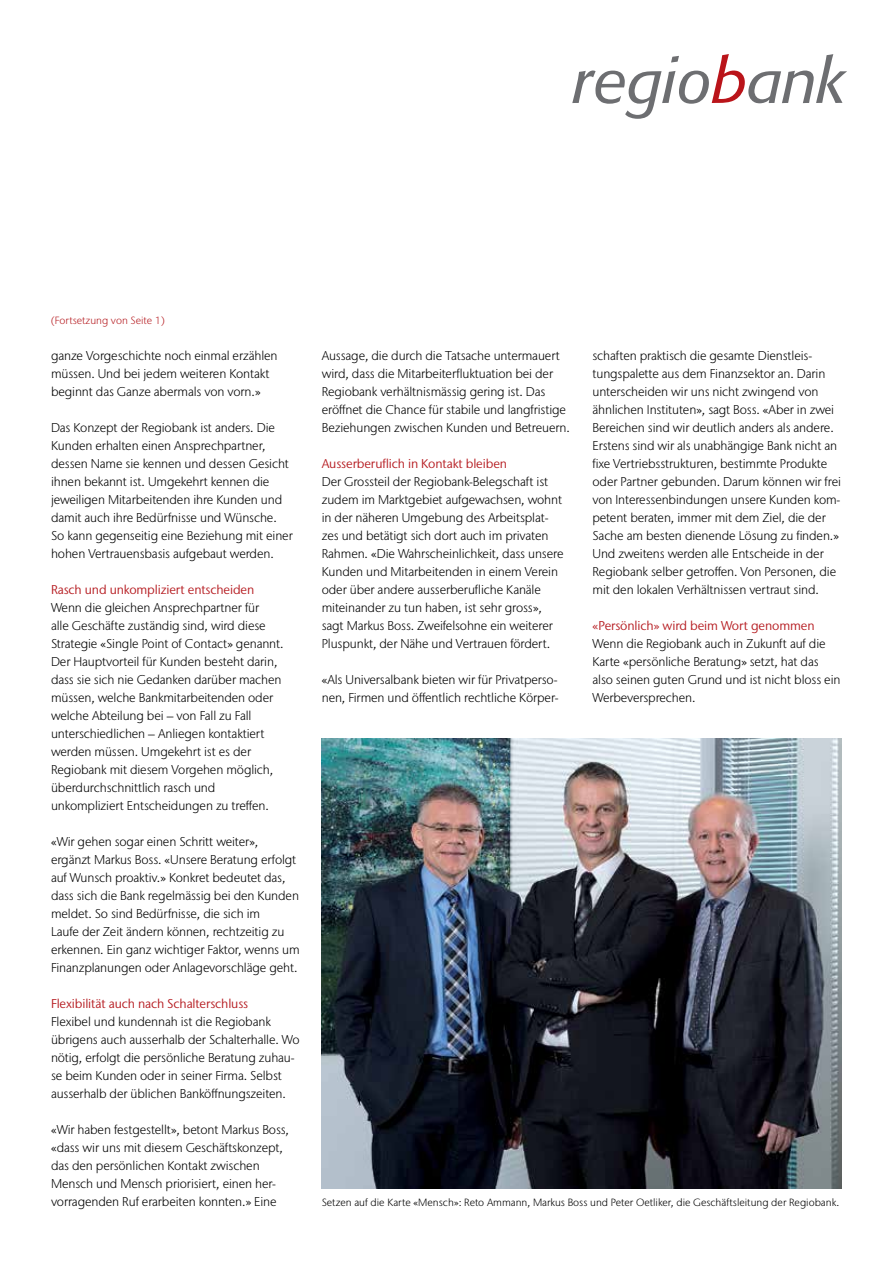
<style>
.page{position:relative;width:893px;height:1263px;background:#fff}
.page>*{position:absolute;margin:0;border:0;box-sizing:border-box;transform-origin:0 0}
.t1{font:300 12.75px/18px "Stone Sans IIITC Std";letter-spacing:-.01em;color:#000}
.t2{font:12.75px "Stone Sans IIITC Std";letter-spacing:-.01em;color:#b61d22}
.t3{font:300 10.5px "Stone Sans IIITC Std";color:#000}
.t4{font:300 10.5px "Stone Sans IIITC Std";color:#b61d22}
</style>
<div class="page">
<svg style="left:572px;top:54px;width:275px;height:65px"></svg>
<img style="left:322px;top:738px;width:520px;height:450px">
<p class="t4" style="left:51px;top:314px;width:115px">(Fortsetzung von Seite 1)</p>
<p class="t1" style="left:51px;top:347px;width:228px">ganze Vorgeschichte noch einmal erzählen müssen. Und bei jedem weiteren Kontakt beginnt das Ganze abermals von vorn.»</p>
<p class="t1" style="left:51px;top:419px;width:243px">Das Konzept der Regiobank ist anders. Die Kunden erhalten einen Ansprechpartner, dessen Name sie kennen und dessen Gesicht ihnen bekannt ist. Umgekehrt kennen die jeweiligen Mitarbeitenden ihre Kunden und damit auch ihre Bedürfnisse und Wünsche.<br>So kann gegenseitig eine Beziehung mit einer hohen Vertrauensbasis aufgebaut werden.</p>
<p class="t2" style="left:51px;top:582px;width:205px">Rasch und unkompliziert entscheiden</p>
<p class="t1" style="left:51px;top:599px;width:234px">Wenn die gleichen Ansprechpartner für<br>alle Geschäfte zuständig sind, wird diese Strategie «Single Point of Contact» genannt.<br>Der Hauptvorteil für Kunden besteht darin, dass sie sich nie Gedanken darüber machen müssen, welche Bankmitarbeitenden oder welche Abteilung bei – von Fall zu Fall unterschiedlichen – Anliegen kontaktiert werden müssen. Umgekehrt ist es der Regiobank mit diesem Vorgehen möglich, überdurchschnittlich rasch und unkompliziert Entscheidungen zu treffen.</p>
<p class="t1" style="left:51px;top:833px;width:250px">«Wir gehen sogar einen Schritt weiter», ergänzt Markus Boss. «Unsere Beratung erfolgt auf Wunsch proaktiv.» Konkret bedeutet das, dass sich die Bank regelmässig bei den Kunden meldet. So sind Bedürfnisse, die sich im<br>Laufe der Zeit ändern können, rechtzeitig zu erkennen. Ein ganz wichtiger Faktor, wenns um Finanzplanungen oder Anlagevorschläge geht.</p>
<p class="t2" style="left:51px;top:996px;width:199px">Flexibilität auch nach Schalterschluss</p>
<p class="t1" style="left:51px;top:1013px;width:250px">Flexibel und kundennah ist die Regiobank übrigens auch ausserhalb der Schalterhalle. Wo nötig, erfolgt die persönliche Beratung zuhau&shy;se beim Kunden oder in seiner Firma. Selbst ausserhalb der üblichen Banköffnungszeiten.</p>
<p class="t1" style="left:51px;top:1121px;width:240px">«Wir haben festgestellt», betont Markus Boss, «dass wir uns mit diesem Geschäftskonzept, das den persönlichen Kontakt zwischen Mensch und Mensch priorisiert, einen her&shy;vorragenden Ruf erarbeiten konnten.» Eine</p>
<p class="t1" style="left:322px;top:347px;width:250px">Aussage, die durch die Tatsache untermauert wird, dass die Mitarbeiterfluktuation bei der Regiobank verhältnismässig gering ist. Das eröffnet die Chance für stabile und langfristige Beziehungen zwischen Kunden und Betreuern.</p>
<p class="t2" style="left:322px;top:456px;width:187px">Ausserberuflich in Kontakt bleiben</p>
<p class="t1" style="left:322px;top:473px;width:243px">Der Grossteil der Regiobank-Belegschaft ist zudem im Marktgebiet aufgewachsen, wohnt in der näheren Umgebung des Arbeitsplat&shy;zes und betätigt sich dort auch im privaten Rahmen. «Die Wahrscheinlichkeit, dass unsere Kunden und Mitarbeitenden in einem Verein oder über andere ausserberufliche Kanäle miteinander zu tun haben, ist sehr gross», sagt Markus Boss. Zweifelsohne ein weiterer Pluspunkt, der Nähe und Vertrauen fördert.</p>
<p class="t1" style="left:322px;top:671px;width:238px">«Als Universalbank bieten wir für Privatperso&shy;nen, Firmen und öffentlich rechtliche Körper-</p>
<p class="t1" style="left:592px;top:347px;width:250px">schaften praktisch die gesamte Dienstleis&shy;tungspalette aus dem Finanzsektor an. Darin unterscheiden wir uns nicht zwingend von ähnlichen Instituten», sagt Boss. «Aber in zwei Bereichen sind wir deutlich anders als andere.<br>Erstens sind wir als unabhängige Bank nicht an fixe Vertriebsstrukturen, bestimmte Produkte oder Partner gebunden. Darum können wir frei von Interessenbindungen unsere Kunden kom&shy;petent beraten, immer mit dem Ziel, die der Sache am besten dienende Lösung zu finden.» Und zweitens werden alle Entscheide in der Regiobank selber getroffen. Von Personen, die mit den lokalen Verhältnissen vertraut sind.</p>
<p class="t2" style="left:592px;top:618px;width:224px">«Persönlich» wird beim Wort genommen</p>
<p class="t1" style="left:592px;top:635px;width:250px">Wenn die Regiobank auch in Zukunft auf die Karte «persönliche Beratung» setzt, hat das also seinen guten Grund und ist nicht bloss ein Werbeversprechen.</p>
<p class="t3" style="left:322px;top:1196px;width:519px">Setzen auf die Karte «Mensch»: Reto Ammann, Markus Boss und Peter Oetliker, die Geschäftsleitung der Regiobank.</p>
</div>
